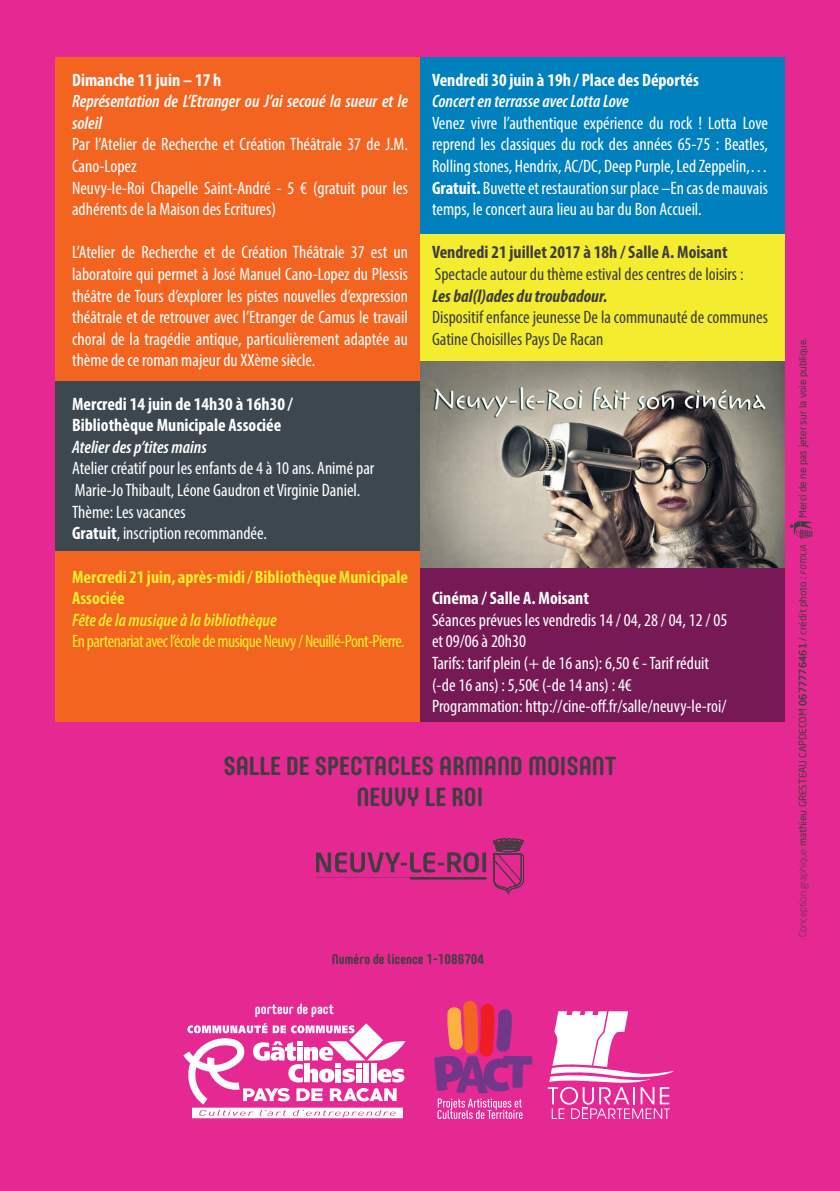
<style>
.page{position:relative;width:840px;height:1191px;background:#fff}
.page>*{position:absolute;margin:0;border:0;box-sizing:border-box;transform-origin:0 0}
.t1{font:700 condensed 26px/31.2px "Core Mellow";color:#3e3e3f;text-align:center}
.t2{font:condensed 18px/21.6px "Myriad Pro";color:#fff}
.t3{font:700 condensed 18px/21.6px "Myriad Pro";color:#fff}
.t4{font:condensed 18px/21.6px "Myriad Pro";color:#3e3e3f}
.t5{font:italic 600 condensed 18px/21.6px "Myriad Pro";color:#fff}
.t6{font:condensed 18px "Myriad Pro";letter-spacing:-.03em;color:#f4ed2f}
.t7{font:700 condensed 18px/21.6px "Myriad Pro";color:#f4ed2f}
.t8{font:700 condensed 18px "Myriad Pro";color:#3e3e3f}
.t9{font:italic 600 condensed 18px "Myriad Pro";color:#f4ed2f}
.t10{font:italic 700 condensed 18px "Myriad Pro";color:#3e3e3f}
.t11{font:700 condensed 14px "Core Mellow";color:#3e3e3f}
.t12{font:700 condensed 14px "Core Mellow";color:#fff}
.t13{font:10.2px "Neo Sans Pro";color:#3e3e3f}
.s1{font-weight:700}
.s2{font-weight:300}
.s3{font-weight:500}
.s4{font-style:italic;font-size:8px}
</style>
<div class="page">
<div style="left:0;top:0;width:839px;height:1191px;background:#e62893"></div>
<img style="left:420px;top:360px;width:364px;height:208px">
<div style="left:55px;top:57px;width:365px;height:326px;background:#f36421"></div>
<div style="left:420px;top:57px;width:364px;height:177px;background:#0080bd"></div>
<div style="left:420px;top:234px;width:364px;height:126px;background:#f4ed2f"></div>
<div style="left:55px;top:381px;width:365px;height:170px;background:#3c474f"></div>
<div style="left:55px;top:551px;width:365px;height:171px;background:#f36421"></div>
<div style="left:420px;top:568px;width:364px;height:154px;background:#761955"></div>
<svg style="left:790px;top:521px;width:22px;height:18px"></svg>
<svg style="left:434px;top:1001px;width:98px;height:118px"></svg>
<svg style="left:547px;top:1011px;width:126px;height:108px"></svg>
<svg style="left:493px;top:838px;width:31px;height:57px"></svg>
<svg style="left:316px;top:852px;width:170px;height:27px"></svg>
<svg style="left:183px;top:1023px;width:223px;height:95px"></svg>
<p class="t3" style="left:72px;top:68px;width:151px">Dimanche 11 juin – 17 h</p>
<p class="t5" style="left:72px;top:91px;width:337px">Représentation de L’Etranger ou J’ai secoué la sueur et le soleil</p>
<p class="t2" style="left:72px;top:133px;width:337px">Par l’Atelier de Recherche et Création Théâtrale 37 de J.M.<br>Cano-Lopez<br>Neuvy-le-Roi Chapelle Saint-André - 5 € (gratuit pour les adhérents de la Maison des Ecritures)</p>
<p class="t2" style="left:72px;top:241px;width:337px;text-align:justify">L’Atelier de Recherche et de Création Théâtrale 37 est un laboratoire qui permet à José Manuel Cano-Lopez du Plessis théâtre de Tours d’explorer les pistes nouvelles d’expression théâtrale et de retrouver avec l’Etranger de Camus le travail choral de la tragédie antique, particulièrement adaptée au thème de ce roman majeur du XXème siècle.</p>
<p class="t3" style="left:72px;top:392px;width:222px">Mercredi 14 juin de 14h30 à 16h30 /<br>Bibliothèque Municipale Associée</p>
<p class="t5" style="left:72px;top:436px;width:136px">Atelier des p’tites mains</p>
<p class="t2" style="left:72px;top:457px;width:303px">Atelier créatif pour les enfants de 4 à 10 ans. Animé par Marie-Jo Thibault, Léone Gaudron et Virginie Daniel.<br>Thème: Les vacances<br><span class="s1">Gratuit</span>, inscription recommandée.</p>
<p class="t7" style="left:72px;top:565px;width:337px">Mercredi 21 juin, après-midi / Bibliothèque Municipale<br>Associée</p>
<p class="t9" style="left:72px;top:610px;width:206px">Fête de la musique à la bibliothèque</p>
<p class="t6" style="left:72px;top:630px;width:334px">En partenariat avec l’école de musique Neuvy / Neuillé-Pont-Pierre.</p>
<p class="t3" style="left:432px;top:68px;width:268px">Vendredi 30 juin à 19h / Place des Déportés</p>
<p class="t5" style="left:432px;top:91px;width:198px">Concert en terrasse avec Lotta Love</p>
<p class="t2" style="left:432px;top:112px;width:337px;text-align:justify">Venez vivre l’authentique expérience du rock ! Lotta Love reprend les classiques du rock des années 65-75 : Beatles, Rolling stones, Hendrix, AC/DC, Deep Purple, Led Zeppelin,… <span class="s1">Gratuit.</span> Buvette et restauration sur place –En cas de mauvais temps, le concert aura lieu au bar du Bon Accueil.</p>
<p class="t8" style="left:432px;top:241px;width:297px">Vendredi 21 juillet 2017 à 18h / Salle A. Moisant</p>
<p class="t4" style="left:434px;top:263px;width:310px">Spectacle autour du thème estival des centres de loisirs :</p>
<p class="t10" style="left:432px;top:284px;width:177px">Les bal(l)ades du troubadour.</p>
<p class="t4" style="left:432px;top:306px;width:337px">Dispositif enfance jeunesse De la communauté de communes<br>Gatine Choisilles Pays De Racan</p>
<p class="t3" style="left:432px;top:587px;width:158px">Cinéma / Salle A. Moisant</p>
<p class="t2" style="left:432px;top:609px;width:296px">Séances prévues les vendredis 14 / 04, 28 / 04, 12 / 05 et 09/06 à 20h30<br>Tarifs: tarif plein (+ de 16 ans): 6,50 € - Tarif réduit (-de 16 ans) : 5,50€ (-de 14 ans) : 4€<br>Programmation: http://cine-off.fr/salle/neuvy-le-roi/</p>
<h1 class="t1" style="left:223px;top:749px;width:394px">SALLE DE SPECTACLES ARMAND MOISANT<br>NEUVY LE ROI</h1>
<p class="t11" style="left:331px;top:949px;width:154px">Numéro de licence 1-1086704</p>
<p class="t12" style="left:255px;top:998px;width:80px">porteur de pact</p>
<p class="t13" style="left:796px;top:517px;width:181px;rotate:-90deg">Merci de ne pas jeter sur la voie publique.</p>
<p class="t13" style="left:796px;top:937px;width:394px;rotate:-90deg"><span class="s2">Conception graphique</span> mathieu GRESTEAU CAPDECOM <span class="s3">0677776461</span> / crédit photo : <span class="s4">FOTOLIA</span></p>
</div>
